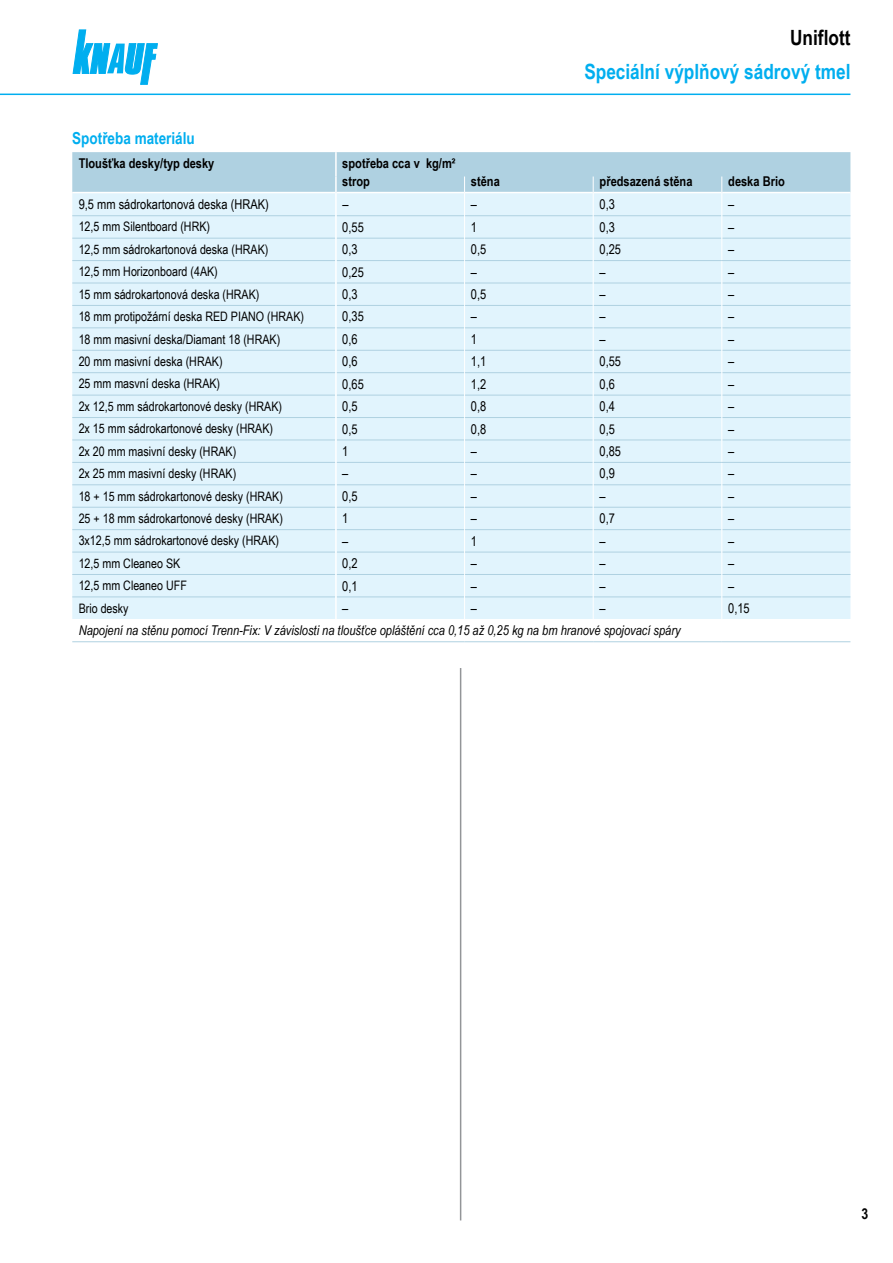
<style>
.page{position:relative;width:893px;height:1263px;background:#fff}
.page>*{position:absolute;margin:0;border:0;box-sizing:border-box;transform-origin:0 0}
.t1{font:700 21px "Arial Narrow";color:#00aeef}
.t2{font:700 21px "Arial Narrow";color:#000}
.t3{font:700 16.5px "Arial Narrow";color:#00aeef}
.t4{font:700 15px "Arial Narrow";color:#000}
.t5{font:13.5px "Arial Narrow";color:#000}
.t6{font:italic 13.5px "Arial Narrow";color:#000}
.t7{font:700 13.5px/18px "Arial Narrow";color:#000}
.t8{font:13.05px "Arial Narrow";color:#000}
</style>
<div class="page">
<svg style="left:73px;top:30px;width:84px;height:54px"></svg>
<hr style="left:0;top:94px;width:850px;height:1px;background:#00aeef">
<hr style="left:460px;top:668px;width:1px;height:552px;background:#939598">
<hr style="left:72px;top:641px;width:264px;height:1px;background:#afd1e1">
<hr style="left:336px;top:641px;width:129px;height:1px;background:#afd1e1">
<hr style="left:465px;top:641px;width:128px;height:1px;background:#afd1e1">
<hr style="left:593px;top:641px;width:129px;height:1px;background:#afd1e1">
<hr style="left:722px;top:641px;width:128px;height:1px;background:#afd1e1">
<svg style="left:72px;top:152px;width:778px;height:467px;background:#dbeff9"></svg>
<hr style="left:335px;top:193px;width:2px;height:23px;background:#fff">
<hr style="left:335px;top:216px;width:2px;height:22px;background:#fff">
<hr style="left:335px;top:238px;width:2px;height:23px;background:#fff">
<hr style="left:335px;top:261px;width:2px;height:22px;background:#fff">
<hr style="left:335px;top:283px;width:2px;height:22px;background:#fff">
<hr style="left:335px;top:305px;width:2px;height:23px;background:#fff">
<hr style="left:335px;top:328px;width:2px;height:22px;background:#fff">
<hr style="left:335px;top:350px;width:2px;height:23px;background:#fff">
<hr style="left:335px;top:373px;width:2px;height:22px;background:#fff">
<hr style="left:335px;top:395px;width:2px;height:22px;background:#fff">
<hr style="left:335px;top:417px;width:2px;height:23px;background:#fff">
<hr style="left:335px;top:440px;width:2px;height:22px;background:#fff">
<hr style="left:335px;top:462px;width:2px;height:23px;background:#fff">
<hr style="left:335px;top:485px;width:2px;height:22px;background:#fff">
<hr style="left:335px;top:507px;width:2px;height:23px;background:#fff">
<hr style="left:335px;top:530px;width:2px;height:22px;background:#fff">
<hr style="left:335px;top:552px;width:2px;height:22px;background:#fff">
<hr style="left:335px;top:574px;width:2px;height:23px;background:#fff">
<hr style="left:335px;top:597px;width:2px;height:22px;background:#fff">
<h1 class="t2" style="left:790px;top:22px;width:62px">Uniflott</h1>
<h1 class="t1" style="left:584px;top:56px;width:268px">Speciální výplňový sádrový tmel</h1>
<p class="t3" style="left:72px;top:125px;width:124px">Spotřeba materiálu</p>
<p class="t7" style="left:79px;top:154px;width:137px">Tloušťka desky/typ desky</p>
<p class="t7" style="left:342px;top:154px;width:115px">spotřeba cca v kg/m² strop</p>
<p class="t7" style="left:471px;top:172px;width:30px">stěna</p>
<p class="t7" style="left:600px;top:172px;width:94px">předsazená stěna</p>
<p class="t7" style="left:728px;top:172px;width:58px">deska Brio</p>
<p class="t5" style="left:79px;top:195px;width:192px">9,5 mm sádrokartonová deska (HRAK)</p>
<p class="t5" style="left:342px;top:195px;width:8px">–</p>
<p class="t5" style="left:471px;top:195px;width:8px">–</p>
<p class="t5" style="left:600px;top:195px;width:17px">0,3</p>
<p class="t5" style="left:728px;top:195px;width:8px">–</p>
<p class="t8" style="left:79px;top:217px;width:133px">12,5 mm Silentboard (HRK)</p>
<p class="t5" style="left:342px;top:217px;width:23px">0,55</p>
<p class="t5" style="left:471px;top:217px;width:8px">1</p>
<p class="t5" style="left:600px;top:217px;width:17px">0,3</p>
<p class="t5" style="left:728px;top:217px;width:8px">–</p>
<p class="t8" style="left:79px;top:240px;width:191px">12,5 mm sádrokartonová deska (HRAK)</p>
<p class="t5" style="left:342px;top:240px;width:17px">0,3</p>
<p class="t5" style="left:471px;top:240px;width:17px">0,5</p>
<p class="t5" style="left:600px;top:240px;width:23px">0,25</p>
<p class="t5" style="left:728px;top:240px;width:8px">–</p>
<p class="t8" style="left:79px;top:262px;width:141px">12,5 mm Horizonboard (4AK)</p>
<p class="t5" style="left:342px;top:262px;width:23px">0,25</p>
<p class="t5" style="left:471px;top:262px;width:8px">–</p>
<p class="t5" style="left:600px;top:262px;width:8px">–</p>
<p class="t5" style="left:728px;top:262px;width:8px">–</p>
<p class="t8" style="left:79px;top:285px;width:182px">15 mm sádrokartonová deska (HRAK)</p>
<p class="t5" style="left:342px;top:284px;width:17px">0,3</p>
<p class="t5" style="left:471px;top:284px;width:17px">0,5</p>
<p class="t5" style="left:600px;top:284px;width:8px">–</p>
<p class="t5" style="left:728px;top:284px;width:8px">–</p>
<p class="t8" style="left:79px;top:307px;width:227px">18 mm protipožární deska RED PIANO (HRAK)</p>
<p class="t5" style="left:342px;top:307px;width:23px">0,35</p>
<p class="t5" style="left:471px;top:307px;width:8px">–</p>
<p class="t5" style="left:600px;top:307px;width:8px">–</p>
<p class="t5" style="left:728px;top:307px;width:8px">–</p>
<p class="t8" style="left:79px;top:329px;width:203px">18 mm masivní deska/Diamant 18 (HRAK)</p>
<p class="t5" style="left:342px;top:329px;width:17px">0,6</p>
<p class="t5" style="left:471px;top:329px;width:8px">1</p>
<p class="t5" style="left:600px;top:329px;width:8px">–</p>
<p class="t5" style="left:728px;top:329px;width:8px">–</p>
<p class="t8" style="left:79px;top:352px;width:145px">20 mm masivní deska (HRAK)</p>
<p class="t5" style="left:342px;top:352px;width:17px">0,6</p>
<p class="t5" style="left:471px;top:352px;width:17px">1,1</p>
<p class="t5" style="left:600px;top:352px;width:23px">0,55</p>
<p class="t5" style="left:728px;top:352px;width:8px">–</p>
<p class="t8" style="left:79px;top:374px;width:143px">25 mm masvní deska (HRAK)</p>
<p class="t5" style="left:342px;top:374px;width:23px">0,65</p>
<p class="t5" style="left:471px;top:374px;width:17px">1,2</p>
<p class="t5" style="left:600px;top:374px;width:17px">0,6</p>
<p class="t5" style="left:728px;top:374px;width:8px">–</p>
<p class="t8" style="left:79px;top:397px;width:205px">2x 12,5 mm sádrokartonové desky (HRAK)</p>
<p class="t5" style="left:342px;top:396px;width:17px">0,5</p>
<p class="t5" style="left:471px;top:396px;width:17px">0,8</p>
<p class="t5" style="left:600px;top:396px;width:17px">0,4</p>
<p class="t5" style="left:728px;top:396px;width:8px">–</p>
<p class="t8" style="left:79px;top:419px;width:196px">2x 15 mm sádrokartonové desky (HRAK)</p>
<p class="t5" style="left:342px;top:419px;width:17px">0,5</p>
<p class="t5" style="left:471px;top:419px;width:17px">0,8</p>
<p class="t5" style="left:600px;top:419px;width:17px">0,5</p>
<p class="t5" style="left:728px;top:419px;width:8px">–</p>
<p class="t8" style="left:79px;top:441px;width:159px">2x 20 mm masivní desky (HRAK)</p>
<p class="t5" style="left:342px;top:441px;width:8px">1</p>
<p class="t5" style="left:471px;top:441px;width:8px">–</p>
<p class="t5" style="left:600px;top:441px;width:23px">0,85</p>
<p class="t5" style="left:728px;top:441px;width:8px">–</p>
<p class="t8" style="left:79px;top:464px;width:159px">2x 25 mm masivní desky (HRAK)</p>
<p class="t5" style="left:342px;top:464px;width:8px">–</p>
<p class="t5" style="left:471px;top:464px;width:8px">–</p>
<p class="t5" style="left:600px;top:464px;width:17px">0,9</p>
<p class="t5" style="left:728px;top:464px;width:8px">–</p>
<p class="t8" style="left:79px;top:486px;width:206px">18 + 15 mm sádrokartonové desky (HRAK)</p>
<p class="t5" style="left:342px;top:486px;width:17px">0,5</p>
<p class="t5" style="left:471px;top:486px;width:8px">–</p>
<p class="t5" style="left:600px;top:486px;width:8px">–</p>
<p class="t5" style="left:728px;top:486px;width:8px">–</p>
<p class="t8" style="left:79px;top:509px;width:206px">25 + 18 mm sádrokartonové desky (HRAK)</p>
<p class="t5" style="left:342px;top:509px;width:8px">1</p>
<p class="t5" style="left:471px;top:509px;width:8px">–</p>
<p class="t5" style="left:600px;top:509px;width:17px">0,7</p>
<p class="t5" style="left:728px;top:509px;width:8px">–</p>
<p class="t8" style="left:79px;top:531px;width:202px">3x12,5 mm sádrokartonové desky (HRAK)</p>
<p class="t5" style="left:342px;top:531px;width:8px">–</p>
<p class="t5" style="left:471px;top:531px;width:8px">1</p>
<p class="t5" style="left:600px;top:531px;width:8px">–</p>
<p class="t5" style="left:728px;top:531px;width:8px">–</p>
<p class="t8" style="left:79px;top:554px;width:103px">12,5 mm Cleaneo SK</p>
<p class="t5" style="left:342px;top:553px;width:17px">0,2</p>
<p class="t5" style="left:471px;top:553px;width:8px">–</p>
<p class="t5" style="left:600px;top:553px;width:8px">–</p>
<p class="t5" style="left:728px;top:553px;width:8px">–</p>
<p class="t8" style="left:79px;top:576px;width:110px">12,5 mm Cleaneo UFF</p>
<p class="t5" style="left:342px;top:576px;width:17px">0,1</p>
<p class="t5" style="left:471px;top:576px;width:8px">–</p>
<p class="t5" style="left:600px;top:576px;width:8px">–</p>
<p class="t5" style="left:728px;top:576px;width:8px">–</p>
<p class="t8" style="left:79px;top:598px;width:51px">Brio desky</p>
<p class="t5" style="left:342px;top:598px;width:8px">–</p>
<p class="t5" style="left:471px;top:598px;width:8px">–</p>
<p class="t5" style="left:600px;top:598px;width:8px">–</p>
<p class="t5" style="left:728px;top:598px;width:23px">0,15</p>
<p class="t6" style="left:79px;top:621px;width:603px">Napojení na stěnu pomocí Trenn-Fix: V závislosti na tloušťce opláštění cca 0,15 až 0,25 kg na bm hranové spojovací spáry</p>
<p class="t4" style="left:861px;top:1202px;width:8px">3</p>
</div>
